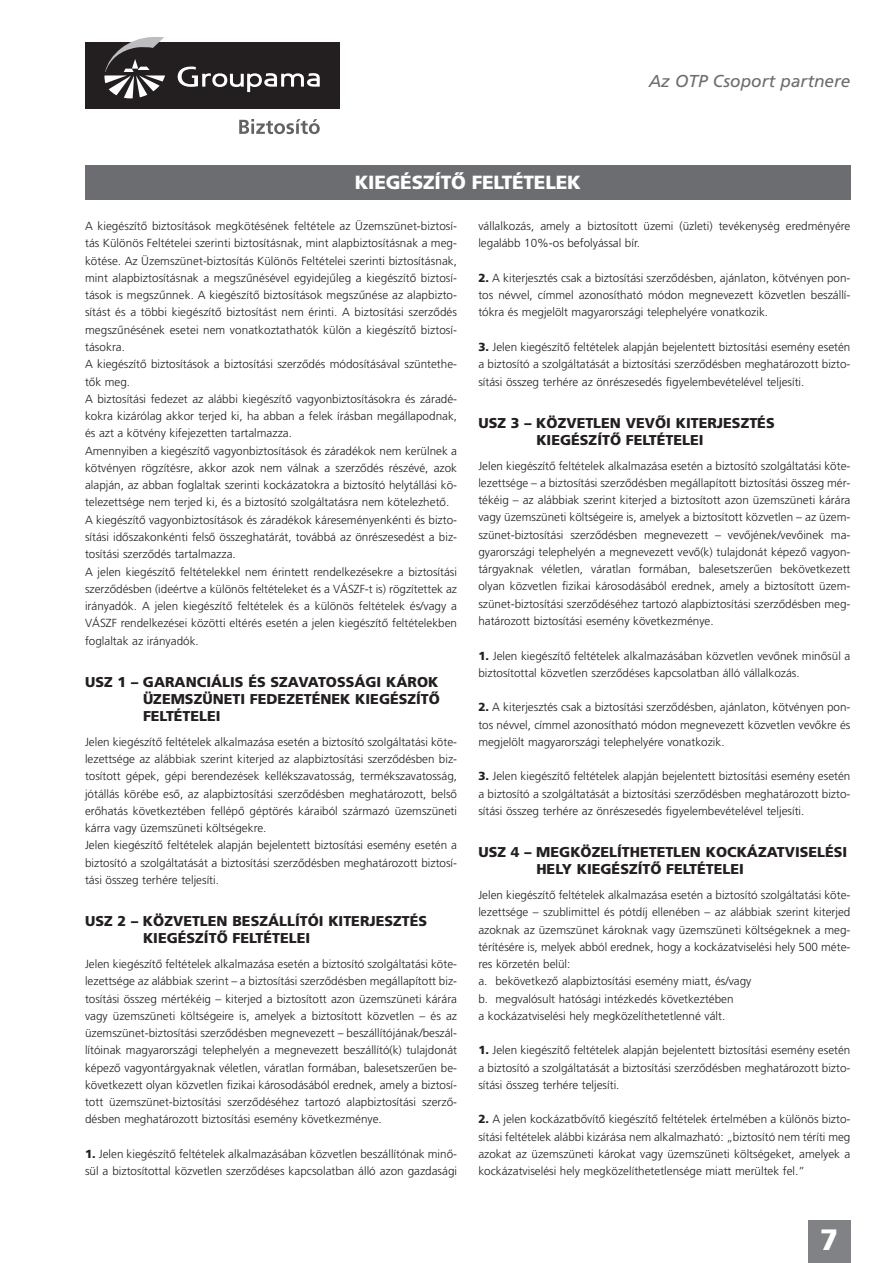
<style>
.page{position:relative;width:893px;height:1263px;background:#fff}
.page>*{position:absolute;margin:0;border:0;box-sizing:border-box;transform-origin:0 0}
.t1{font:700 29.4px "Frutiger M";color:#fff}
.t2{font:700 19.05px "Frutiger M";letter-spacing:-.01em;color:#fff}
.t3{font:italic 17.25px "Frutiger M";color:#6c6d70}
.t4{font:700 14.25px/17.1px "Frutiger M";color:#231f20}
.t5{font:11.7px/17.2px "Frutiger M Light";color:#231f20;text-align:justify}
.s1{font-family:"Frutiger M";font-weight:700}
</style>
<div class="page">
<div style="left:808px;top:1220px;width:42px;height:43px;background:#808285"></div>
<div style="left:85px;top:43px;width:255px;height:66px;background:#231f20"></div>
<svg style="left:178px;top:67px;width:142px;height:25px"></svg>
<svg style="left:104px;top:37px;width:61px;height:61px"></svg>
<svg style="left:239px;top:119px;width:81px;height:15px"></svg>
<div style="left:85px;top:166px;width:765px;height:34px;background:#6c6d70"></div>
<h2 class="t2" style="left:355px;top:175px;width:228px">KIEGÉSZÍTŐ FELTÉTELEK</h2>
<h3 class="t3" style="left:649px;top:74px;width:203px">Az OTP Csoport partnere</h3>
<p class="t5" style="left:85px;top:218px;width:374px;text-align:left">A kiegészítő biztosítások megkötésének feltétele az Üzemszünet-biztosí&shy;tás Különös Feltételei szerinti biztosításnak, mint alapbiztosításnak a meg&shy;kötése. Az Üzemszünet-biztosítás Különös Feltételei szerinti biztosításnak, mint alapbiztosításnak a megszűnésével egyidejűleg a kiegészítő biztosí&shy;tások is megszűnnek. A kiegészítő biztosítások megszűnése az alapbizto&shy;sítást és a többi kiegészítő biztosítást nem érinti. A biztosítási szerződés megszűnésének esetei nem vonatkoztathatók külön a kiegészítő biztosí&shy;tásokra.<br>A kiegészítő biztosítások a biztosítási szerződés módosításával szüntethe&shy;tők meg.<br>A biztosítási fedezet az alábbi kiegészítő vagyonbiztosításokra és záradé&shy;kokra kizárólag akkor terjed ki, ha abban a felek írásban megállapodnak, és azt a kötvény kifejezetten tartalmazza.<br>Amennyiben a kiegészítő vagyonbiztosítások és záradékok nem kerülnek a kötvényen rögzítésre, akkor azok nem válnak a szerződés részévé, azok alapján, az abban foglaltak szerinti kockázatokra a biztosító helytállási kö&shy;telezettsége nem terjed ki, és a biztosító szolgáltatásra nem kötelezhető.<br>A kiegészítő vagyonbiztosítások és záradékok káreseményenkénti és bizto&shy;sítási időszakonkénti felső összeghatárát, továbbá az önrészesedést a biz&shy;tosítási szerződés tartalmazza.<br>A jelen kiegészítő feltételekkel nem érintett rendelkezésekre a biztosítási szerződésben (ideértve a különös feltételeket és a VÁSZF-t is) rögzítettek az irányadók. A jelen kiegészítő feltételek és a különös feltételek és/vagy a VÁSZF rendelkezései közötti eltérés esetén a jelen kiegészítő feltételekben foglaltak az irányadók.</p>
<p class="t4" style="left:143px;top:674px;width:298px;text-align:justify;text-indent:-58px">USZ 1 – GARANCIÁLIS ÉS SZAVATOSSÁGI KÁROK ÜZEMSZÜNETI FEDEZETÉNEK KIEGÉSZÍTŐ FELTÉTELEI</p>
<p class="t5" style="left:85px;top:734px;width:374px;text-align:left">Jelen kiegészítő feltételek alkalmazása esetén a biztosító szolgáltatási köte&shy;lezettsége az alábbiak szerint kiterjed az alapbiztosítási szerződésben biz&shy;tosított gépek, gépi berendezések kellékszavatosság, termékszavatosság, jótállás körébe eső, az alapbiztosítási szerződésben meghatározott, belső erőhatás következtében fellépő géptörés káraiból származó üzemszüneti kárra vagy üzemszüneti költségekre.<br>Jelen kiegészítő feltételek alapján bejelentett biztosítási esemény esetén a biztosító a szolgáltatását a biztosítási szerződésben meghatározott biztosí&shy;tási összeg terhére teljesíti.</p>
<p class="t4" style="left:143px;top:914px;width:286px;text-indent:-58px">USZ 2 – KÖZVETLEN BESZÁLLÍTÓI KITERJESZTÉS<br>KIEGÉSZÍTŐ FELTÉTELEI</p>
<p class="t5" style="left:85px;top:956px;width:374px">Jelen kiegészítő feltételek alkalmazása esetén a biztosító szolgáltatási köte&shy;lezettsége az alábbiak szerint – a biztosítási szerződésben megállapított biz&shy;tosítási összeg mértékéig – kiterjed a biztosított azon üzemszüneti kárára vagy üzemszüneti költségeire is, amelyek a biztosított közvetlen – és az üzemszünet-biztosítási szerződésben megnevezett – beszállítójának/beszál&shy;lítóinak magyarországi telephelyén a megnevezett beszállító(k) tulajdonát képező vagyontárgyaknak véletlen, váratlan formában, balesetszerűen be&shy;következett olyan közvetlen fizikai károsodásából erednek, amely a biztosí&shy;tott üzemszünet-biztosítási szerződéséhez tartozó alapbiztosítási szerző&shy;désben meghatározott biztosítási esemény következménye.</p>
<p class="t5" style="left:85px;top:1146px;width:374px"><span class="s1">1.</span> Jelen kiegészítő feltételek alkalmazásában közvetlen beszállítónak minő&shy;sül a biztosítottal közvetlen szerződéses kapcsolatban álló azon gazdasági</p>
<p class="t5" style="left:478px;top:218px;width:374px">vállalkozás, amely a biztosított üzemi (üzleti) tevékenység eredményére legalább 10%-os befolyással bír.</p>
<p class="t5" style="left:478px;top:270px;width:374px"><span class="s1">2.</span> A kiterjesztés csak a biztosítási szerződésben, ajánlaton, kötvényen pon&shy;tos névvel, címmel azonosítható módon megnevezett közvetlen beszállí&shy;tókra és megjelölt magyarországi telephelyére vonatkozik.</p>
<p class="t5" style="left:478px;top:339px;width:374px"><span class="s1">3.</span> Jelen kiegészítő feltételek alapján bejelentett biztosítási esemény esetén a biztosító a szolgáltatását a biztosítási szerződésben meghatározott bizto&shy;sítási összeg terhére az önrészesedés figyelembevételével teljesíti.</p>
<p class="t4" style="left:536px;top:415px;width:240px;text-indent:-58px">USZ 3 – KÖZVETLEN VEVŐI KITERJESZTÉS<br>KIEGÉSZÍTŐ FELTÉTELEI</p>
<p class="t5" style="left:478px;top:458px;width:374px">Jelen kiegészítő feltételek alkalmazása esetén a biztosító szolgáltatási köte&shy;lezettsége – a biztosítási szerződésben megállapított biztosítási összeg mér&shy;tékéig – az alábbiak szerint kiterjed a biztosított azon üzemszüneti kárára vagy üzemszüneti költségeire is, amelyek a biztosított közvetlen – az üzem&shy;szünet-biztosítási szerződésben megnevezett – vevőjének/vevőinek ma&shy;gyarországi telephelyén a megnevezett vevő(k) tulajdonát képező vagyon&shy;tárgyaknak véletlen, váratlan formában, balesetszerűen bekövetkezett olyan közvetlen fizikai károsodásából erednek, amely a biztosított üzem&shy;szünet-biztosítási szerződéséhez tartozó alapbiztosítási szerződésben meg&shy;határozott biztosítási esemény következménye.</p>
<p class="t5" style="left:478px;top:648px;width:374px"><span class="s1">1.</span> Jelen kiegészítő feltételek alkalmazásában közvetlen vevőnek minősül a biztosítottal közvetlen szerződéses kapcsolatban álló vállalkozás.</p>
<p class="t5" style="left:478px;top:699px;width:374px"><span class="s1">2.</span> A kiterjesztés csak a biztosítási szerződésben, ajánlaton, kötvényen pon&shy;tos névvel, címmel azonosítható módon megnevezett közvetlen vevőkre és megjelölt magyarországi telephelyére vonatkozik.</p>
<p class="t5" style="left:478px;top:769px;width:374px"><span class="s1">3.</span> Jelen kiegészítő feltételek alapján bejelentett biztosítási esemény esetén a biztosító a szolgáltatását a biztosítási szerződésben meghatározott bizto&shy;sítási összeg terhére az önrészesedés figyelembevételével teljesíti.</p>
<p class="t4" style="left:536px;top:845px;width:312px;text-indent:-58px">USZ 4 – MEGKÖZELÍTHETETLEN KOCKÁZATVISELÉSI<br>HELY KIEGÉSZÍTŐ FELTÉTELEI</p>
<p class="t5" style="left:478px;top:887px;width:374px;text-align:left">Jelen kiegészítő feltételek alkalmazása esetén a biztosító szolgáltatási köte&shy;lezettsége – szublimittel és pótdíj ellenében – az alábbiak szerint kiterjed azoknak az üzemszünet károknak vagy üzemszüneti költségeknek a meg&shy;térítésére is, melyek abból erednek, hogy a kockázatviselési hely 500 méte&shy;res körzetén belül:<br>a. bekövetkező alapbiztosítási esemény miatt, és/vagy<br>b. megvalósult hatósági intézkedés következtében<br>a kockázatviselési hely megközelíthetetlenné vált.</p>
<p class="t5" style="left:478px;top:1042px;width:374px"><span class="s1">1.</span> Jelen kiegészítő feltételek alapján bejelentett biztosítási esemény esetén a biztosító a szolgáltatását a biztosítási szerződésben meghatározott bizto&shy;sítási összeg terhére teljesíti.</p>
<p class="t5" style="left:478px;top:1112px;width:374px"><span class="s1">2.</span> A jelen kockázatbővítő kiegészítő feltételek értelmében a különös bizto&shy;sítási feltételek alábbi kizárása nem alkalmazható: „biztosító nem téríti meg azokat az üzemszüneti károkat vagy üzemszüneti költségeket, amelyek a kockázatviselési hely megközelíthetetlensége miatt merültek fel.”</p>
<h1 class="t1" style="left:820px;top:1227px;width:20px">7</h1>
</div>
